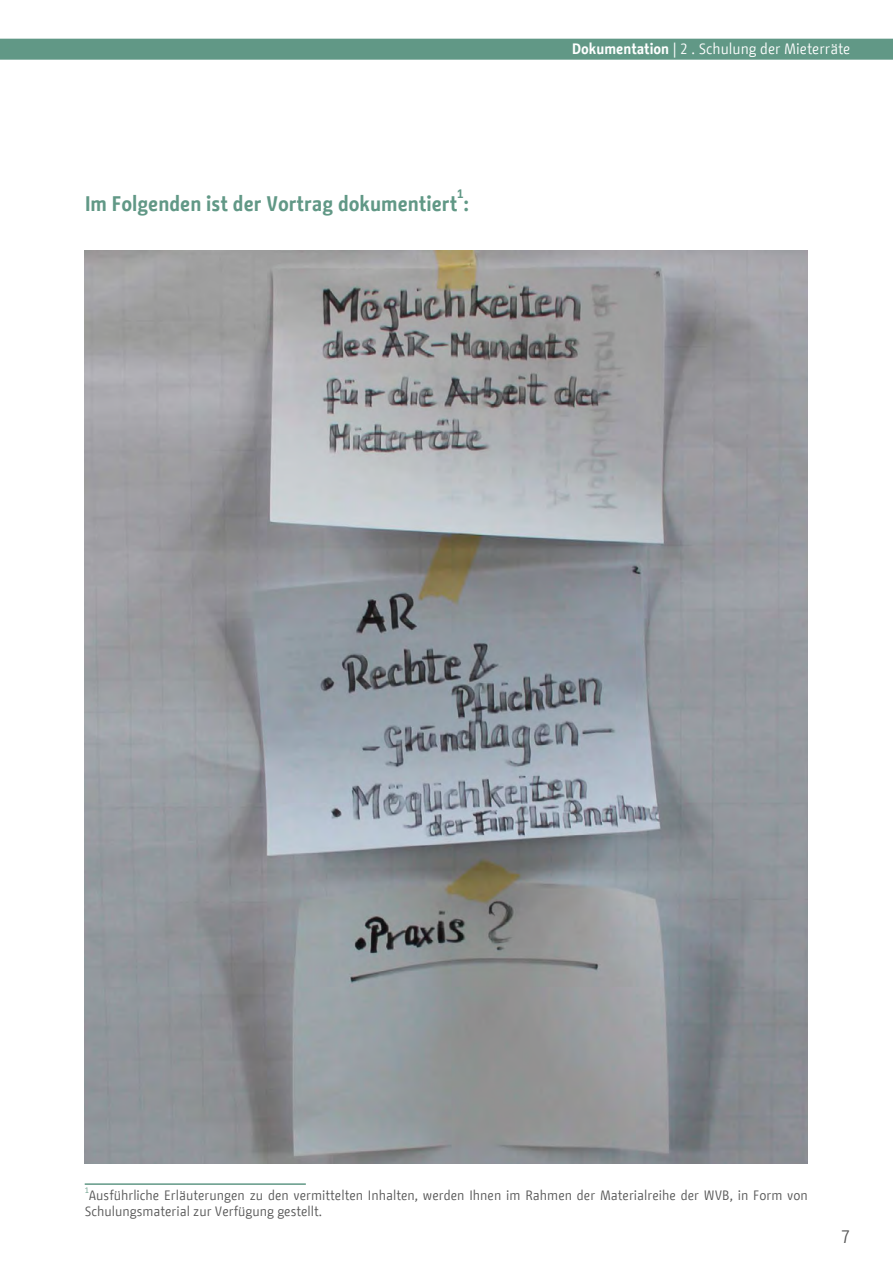
<style>
.page{position:relative;width:893px;height:1263px;background:#fff}
.page>*{position:absolute;margin:0;border:0;box-sizing:border-box;transform-origin:0 0}
.Unterüberschrift__ke{font:700 21px "BMF Change";color:#619886}
.t1{font:18px "BMF Change";color:#565656}
.t2{font:15px "BMF Change";color:#fff}
.Fußnote{font:13.5px/16.2px "BMF Change";color:#565656}
.Unterüberschrift__ke-2{font:700 12.3px "BMF Change";color:#619886}
.Fußnote-2{font:7.8px "BMF Change";color:#649985}
.s1{font-weight:700}
</style>
<div class="page">
<div style="left:0;top:39px;width:893px;height:21px;background:#619886"></div>
<img style="left:85px;top:250px;width:723px;height:914px">
<hr style="left:85px;top:1183px;width:221px;height:2px;background:#619886">
<p class="Unterüberschrift__ke-2" style="left:457px;top:185px;width:8px">1</p>
<p class="Unterüberschrift__ke" style="left:85px;top:189px;width:386px">Im Folgenden ist der Vortrag dokumentiert :</p>
<p class="t2" style="left:615px;top:38px;width:237px">Titel der Broschüre | <span class="s1">Titel des Kapitels</span></p>
<p class="t2" style="left:572px;top:38px;width:280px"><span class="s1">Dokumentation</span> | 2 . Schulung der Mieterräte</p>
<p class="Fußnote-2" style="left:85px;top:1184px;width:6px">1</p>
<p class="Fußnote" style="left:85px;top:1187px;width:725px;text-indent:4px">Ausführliche Erläuterungen zu den vermittelten Inhalten, werden Ihnen im Rahmen der Materialreihe der WVB, in Form von<br>Schulungsmaterial zur Verfügung gestellt.</p>
<h2 class="t1" style="left:841px;top:1224px;width:11px">7</h2>
</div>
